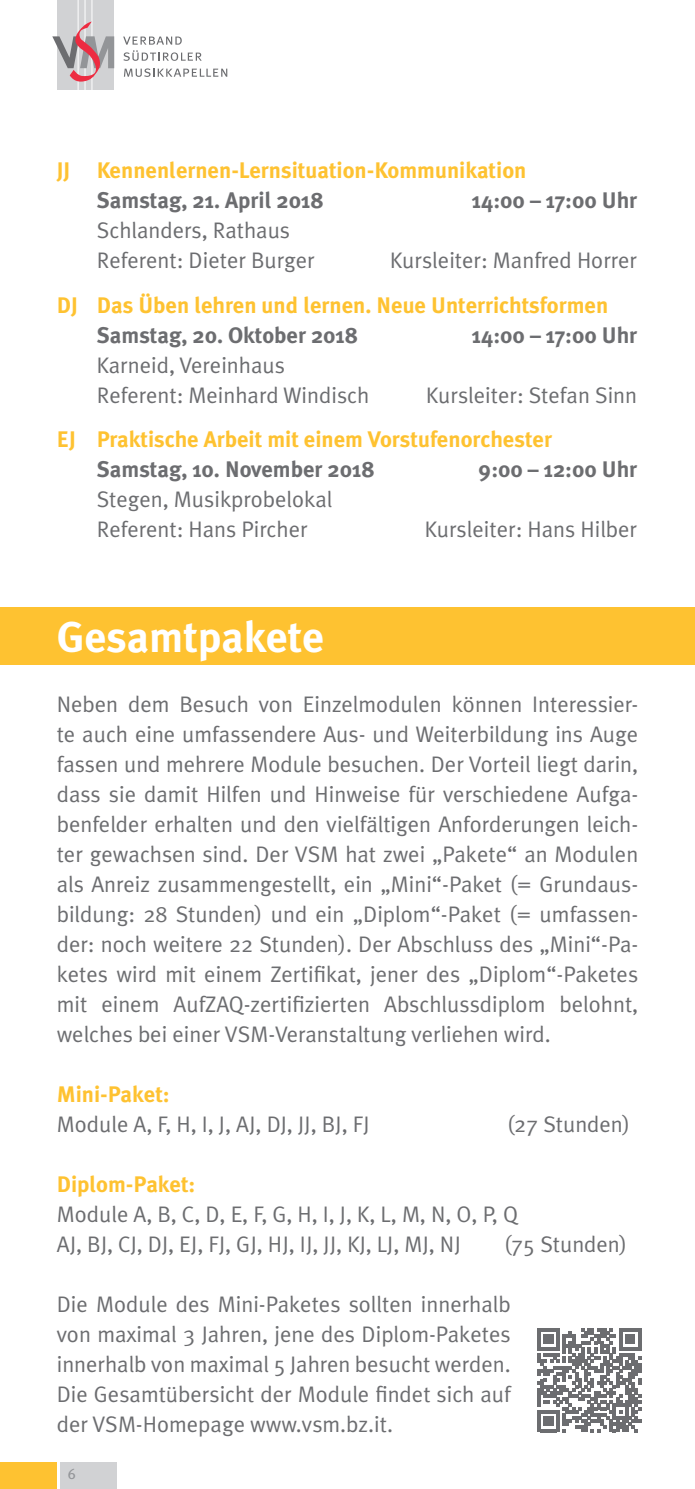
<style>
.page{position:relative;width:695px;height:1489px;background:#fff}
.page>*{position:absolute;margin:0;border:0;box-sizing:border-box;transform-origin:0 0}
.t1{font:700 43.25px "Meta Plus";color:#fff}
.t2{font:22.5px/30px "Meta Plus Normal";color:#6c6d70;text-align:justify}
.t3{font:700 22.5px "Meta Plus";color:#fec231}
.t4{font:700 22.5px "Meta Plus";color:#6c6d70}
.t5{font:14.75px "Meta Plus";color:#939598}
</style>
<div class="page">
<div style="left:57px;top:0;width:57px;height:90px;background:#d1d2d4"></div>
<hr style="left:91px;top:0;width:1px;height:90px;background:#fff">
<hr style="left:85px;top:0;width:1px;height:90px;background:#fff">
<hr style="left:78px;top:0;width:1px;height:90px;background:#fff">
<svg style="left:52px;top:22px;width:62px;height:61px"></svg>
<svg style="left:123px;top:37px;width:79px;height:24px"></svg>
<svg style="left:124px;top:68px;width:103px;height:9px"></svg>
<div style="left:0;top:1461px;width:57px;height:27px;background:#fec231"></div>
<div style="left:60px;top:1461px;width:57px;height:27px;background:#d1d2d4"></div>
<div style="left:0;top:607px;width:694px;height:57px;background:#fec231"></div>
<svg style="left:537px;top:1328px;width:104px;height:103px"></svg>
<p class="t3" style="left:57px;top:157px;width:471px">JJ Kennenlernen-Lernsituation-Kommunikation</p>
<p class="t4" style="left:97px;top:187px;width:229px">Samstag, 21. April 2018</p>
<p class="t4" style="left:471px;top:187px;width:167px">14:00 – 17:00 Uhr</p>
<p class="t2" style="left:97px;top:215px;width:195px">Schlanders, Rathaus</p>
<p class="t2" style="left:97px;top:245px;width:219px">Referent: Dieter Burger</p>
<p class="t2" style="left:390px;top:245px;width:248px">Kursleiter: Manfred Horrer</p>
<p class="t3" style="left:57px;top:292px;width:553px">DJ Das Üben lehren und lernen. Neue Unterrichtsformen</p>
<p class="t4" style="left:97px;top:322px;width:263px">Samstag, 20. Oktober 2018</p>
<p class="t4" style="left:471px;top:322px;width:167px">14:00 – 17:00 Uhr</p>
<p class="t2" style="left:97px;top:349px;width:190px">Karneid, Vereinhaus</p>
<p class="t2" style="left:97px;top:379px;width:274px">Referent: Meinhard Windisch</p>
<p class="t2" style="left:426px;top:379px;width:212px">Kursleiter: Stefan Sinn</p>
<p class="t3" style="left:57px;top:426px;width:496px">EJ Praktische Arbeit mit einem Vorstufenorchester</p>
<p class="t4" style="left:97px;top:456px;width:279px">Samstag, 10. November 2018</p>
<p class="t4" style="left:478px;top:456px;width:160px">9:00 – 12:00 Uhr</p>
<p class="t2" style="left:97px;top:483px;width:237px">Stegen, Musikprobelokal</p>
<p class="t2" style="left:97px;top:513px;width:212px">Referent: Hans Pircher</p>
<p class="t2" style="left:424px;top:513px;width:214px">Kursleiter: Hans Hilber</p>
<p class="t1" style="left:57px;top:612px;width:269px">Gesamtpakete</p>
<p class="t2" style="left:57px;top:688px;width:583px">Neben dem Besuch von Einzelmodulen können Interessier&shy;te auch eine umfassendere Aus- und Weiterbildung ins Auge fassen und mehrere Module besuchen. Der Vorteil liegt darin, dass sie damit Hilfen und Hinweise für verschiedene Aufga&shy;benfelder erhalten und den vielfältigen Anforderungen leich&shy;ter gewachsen sind. Der VSM hat zwei „Pakete“ an Modulen als Anreiz zusammengestellt, ein „Mini“-Paket (= Grundaus&shy;bildung: 28 Stunden) und ein „Diplom“-Paket (= umfassen&shy;der: noch weitere 22 Stunden). Der Abschluss des „Mini“-Pa&shy;ketes wird mit einem Zertifikat, jener des „Diplom“-Paketes mit einem AufZAQ-zertifizierten Abschlussdiplom belohnt, welches bei einer VSM-Veranstaltung verliehen wird.</p>
<p class="t3" style="left:57px;top:1081px;width:114px">Mini-Paket:</p>
<p class="t2" style="left:57px;top:1108px;width:314px">Module A, F, H, I, J, AJ, DJ, JJ, BJ, FJ</p>
<p class="t2" style="left:507px;top:1108px;width:125px">(27 Stunden)</p>
<p class="t3" style="left:57px;top:1171px;width:140px">Diplom-Paket:</p>
<p class="t2" style="left:57px;top:1198px;width:463px">Module A, B, C, D, E, F, G, H, I, J, K, L, M, N, O, P, Q</p>
<p class="t2" style="left:57px;top:1228px;width:405px">AJ, BJ, CJ, DJ, EJ, FJ, GJ, HJ, IJ, JJ, KJ, LJ, MJ, NJ</p>
<p class="t2" style="left:504px;top:1228px;width:125px">(75 Stunden)</p>
<p class="t2" style="left:57px;top:1288px;width:455px">Die Module des Mini-Paketes sollten innerhalb von maximal 3 Jahren, jene des Diplom-Paketes innerhalb von maximal 5 Jahren besucht werden.<br>Die Gesamtübersicht der Module findet sich auf der VSM-Homepage www.vsm.bz.it.</p>
<p class="t5" style="left:68px;top:1465px;width:10px">6</p>
</div>
